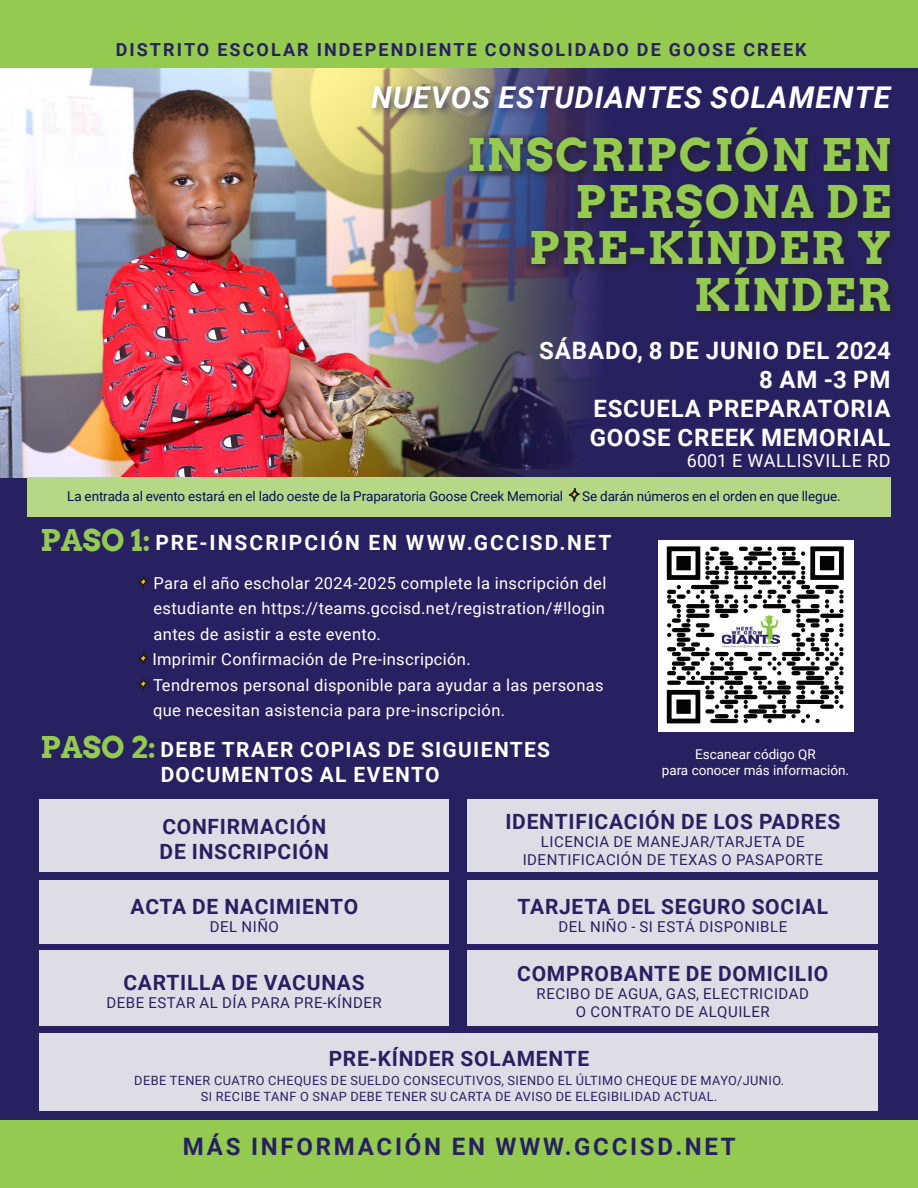
<style>
.page{position:relative;width:918px;height:1188px;background:#fff}
.page>*{position:absolute;margin:0;border:0;box-sizing:border-box;transform-origin:0 0}
.t1{font:700 45px/46.5px "Arvo";letter-spacing:.04em;color:#94ca50;text-align:right}
.t2{font:italic 700 30px "Roboto";letter-spacing:.035em;color:#fff}
.t3{font:700 24px "Roboto";letter-spacing:.035em;color:#fff}
.t4{font:700 24px "Roboto";letter-spacing:.115em;color:#272161}
.t5{font:700 21px/25.2px "Roboto";letter-spacing:.035em;color:#272161}
.t6{font:700 21px "Roboto";letter-spacing:.065em;color:#fff}
.t7{font:700 21px "Roboto";letter-spacing:.1em;color:#fff}
.t8{font:700 18px "Roboto";letter-spacing:.115em;color:#272161}
.t9{font:18px "Roboto";letter-spacing:.035em;color:#fff}
.t10{font:16.5px/25.5px "Roboto";letter-spacing:.02em;color:#fff;text-align:justify}
.t11{font:15px/18px "Roboto";letter-spacing:.035em;color:#272161;text-align:center}
.t12{font:13.5px "Roboto";letter-spacing:-.01em;color:#031059}
.t13{font:13.5px "Roboto";color:#fff}
.t14{font:12.75px "Roboto";letter-spacing:.035em;color:#272161}
.s1{font-family:"Arvo";font-size:30px;color:#94ca50}
</style>
<div class="page">
<div style="left:0;top:0;width:918px;height:1186px;background:#272161"></div>
<img style="left:0;top:67px;width:680px;height:410px">
<div style="left:39px;top:799px;width:410px;height:73px;background:#dddde6"></div>
<div style="left:39px;top:880px;width:410px;height:63px;background:#dddde6"></div>
<div style="left:39px;top:950px;width:410px;height:75px;background:#dddde6"></div>
<div style="left:468px;top:799px;width:410px;height:73px;background:#dddde6"></div>
<div style="left:468px;top:880px;width:410px;height:63px;background:#dddde6"></div>
<div style="left:468px;top:950px;width:410px;height:75px;background:#dddde6"></div>
<div style="left:465px;top:123px;width:436px;height:198px;background:#231f20;opacity:.75"></div>
<div style="left:0;top:0;width:918px;height:67px;background:#94ca50"></div>
<div style="left:0;top:1121px;width:918px;height:67px;background:#94ca50"></div>
<div style="left:39px;top:1033px;width:839px;height:78px;background:#dddde6"></div>
<svg style="left:138px;top:575px;width:10px;height:14px"></svg>
<svg style="left:138px;top:651px;width:10px;height:15px"></svg>
<svg style="left:138px;top:677px;width:10px;height:14px"></svg>
<div style="left:658px;top:540px;width:195px;height:192px;background:#fff"></div>
<svg style="left:667px;top:546px;width:177px;height:177px"></svg>
<div style="left:368px;top:82px;width:535px;height:38px;background:#272161;opacity:.65"></div>
<div style="left:27px;top:477px;width:864px;height:39px;background:#b5d786"></div>
<svg style="left:569px;top:488px;width:11px;height:14px"></svg>
<p class="t8" style="left:116px;top:37px;width:693px">DISTRITO ESCOLAR INDEPENDIENTE CONSOLIDADO DE GOOSE CREEK</p>
<p class="t2" style="left:371px;top:76px;width:521px">NUEVOS ESTUDIANTES SOLAMENTE</p>
<p class="t1" style="left:467px;top:131px;width:425px">INSCRIPCIÓN EN<br>PERSONA DE</p>
<p class="t1" style="left:529px;top:224px;width:363px">PRE-KÍNDER Y<br>KÍNDER</p>
<p class="t3" style="left:539px;top:334px;width:353px">SÁBADO, 8 DE JUNIO DEL 2024</p>
<p class="t3" style="left:759px;top:363px;width:133px">8 AM -3 PM</p>
<p class="t3" style="left:593px;top:392px;width:299px">ESCUELA PREPARATORIA</p>
<p class="t3" style="left:590px;top:420px;width:302px">GOOSE CREEK MEMORIAL</p>
<p class="t9" style="left:687px;top:448px;width:205px">6001 E WALLISVILLE RD</p>
<p class="t4" style="left:227px;top:477px;width:466px">LEARN MORE AT WWW.GCCISD.NET</p>
<p class="t12" style="left:67px;top:487px;width:498px">La entrada al evento estará en el lado oeste de la Praparatoria Goose Creek Memorial</p>
<p class="t12" style="left:582px;top:487px;width:260px">Se darán números en el orden en que llegue.</p>
<p class="t7" style="left:40px;top:528px;width:572px"><span class="s1">PASO 1:</span> PRE-INSCRIPCIÓN EN WWW.GCCISD.NET</p>
<p class="t10" style="left:154px;top:569px;width:454px">Para el año escholar 2024-2025 complete la inscripción del estudiante en https://teams.gccisd.net/registration/#!login antes de asistir a este evento.</p>
<p class="t10" style="left:152px;top:646px;width:320px">Imprimir Confirmación de Pre-inscripción.</p>
<p class="t10" style="left:153px;top:671px;width:452px">Tendremos personal disponible para ayudar a las personas que necesitan asistencia para pre-inscripción.</p>
<p class="t6" style="left:40px;top:735px;width:511px"><span class="s1">PASO 2:</span> DEBE TRAER COPIAS DE SIGUIENTES</p>
<p class="t6" style="left:161px;top:760px;width:280px">DOCUMENTOS AL EVENTO</p>
<p class="t13" style="left:695px;top:744px;width:122px">Escanear código QR</p>
<p class="t13" style="left:662px;top:760px;width:189px">para conocer más información.</p>
<p class="t5" style="left:160px;top:813px;width:171px">CONFIRMACIÓN<br>DE INSCRIPCIÓN</p>
<p class="t5" style="left:131px;top:893px;width:229px">ACTA DE NACIMIENTO</p>
<p class="t11" style="left:210px;top:917px;width:71px">DEL NIÑO</p>
<p class="t5" style="left:123px;top:969px;width:243px">CARTILLA DE VACUNAS</p>
<p class="t11" style="left:106px;top:993px;width:277px">DEBE ESTAR AL DÍA PARA PRE-KÍNDER</p>
<p class="t5" style="left:505px;top:808px;width:336px">IDENTIFICACIÓN DE LOS PADRES</p>
<p class="t11" style="left:523px;top:832px;width:302px">LICENCIA DE MANEJAR/TARJETA DE<br>IDENTIFICACIÓN DE TEXAS O PASAPORTE</p>
<p class="t5" style="left:518px;top:893px;width:312px">TARJETA DEL SEGURO SOCIAL</p>
<p class="t11" style="left:558px;top:917px;width:230px">DEL NIÑO - SI ESTÁ DISPONIBLE</p>
<p class="t5" style="left:517px;top:960px;width:313px">COMPROBANTE DE DOMICILIO</p>
<p class="t11" style="left:537px;top:984px;width:274px">RECIBO DE AGUA, GAS, ELECTRICIDAD</p>
<p class="t11" style="left:576px;top:1002px;width:195px">O CONTRATO DE ALQUILER</p>
<p class="t5" style="left:329px;top:1045px;width:262px">PRE-KÍNDER SOLAMENTE</p>
<p class="t14" style="left:134px;top:1072px;width:651px">DEBE TENER CUATRO CHEQUES DE SUELDO CONSECUTIVOS, SIENDO EL ÚLTIMO CHEQUE DE MAYO/JUNIO.</p>
<p class="t14" style="left:201px;top:1087px;width:518px">SI RECIBE TANF O SNAP DEBE TENER SU CARTA DE AVISO DE ELEGIBILIDAD ACTUAL.</p>
<p class="t4" style="left:183px;top:1129px;width:554px">MÁS INFORMACIÓN EN WWW.GCCISD.NET</p>
</div>
